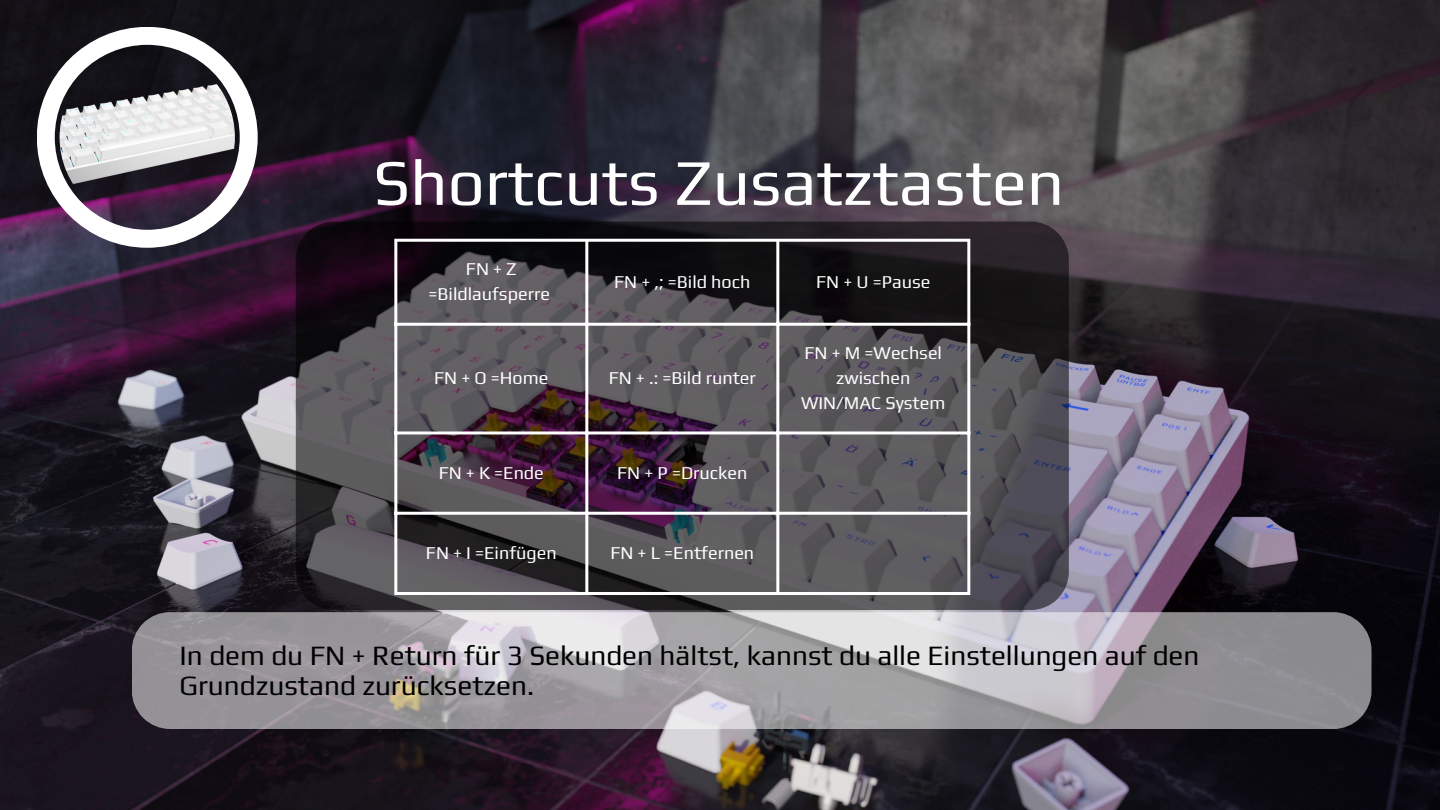
<style>
.page{position:relative;width:1440px;height:810px;background:#fff}
.page>*{position:absolute;margin:0;border:0;box-sizing:border-box;transform-origin:0 0}
.t1{font:65.4px "Play";color:#fff}
.t2{font:27.9px/30px "Play";color:#000}
.t3{font:18px/24.8px "Play";color:#fff;text-align:center}
</style>
<div class="page">
<img style="left:0;top:0;width:1440px;height:810px">
<svg style="left:37px;top:27px;width:221px;height:221px"></svg>
<svg style="left:132px;top:612px;width:1240px;height:117px;background:#a7a5a9"></svg>
<svg style="left:296px;top:222px;width:773px;height:388px;background:#464146"></svg>
<hr style="left:394px;top:242px;width:3px;height:350px;background:#fff">
<hr style="left:585px;top:242px;width:3px;height:350px;background:#fff">
<hr style="left:776px;top:242px;width:3px;height:350px;background:#fff">
<hr style="left:967px;top:242px;width:3px;height:350px;background:#fff">
<hr style="left:394px;top:239px;width:576px;height:3px;background:#fff">
<hr style="left:394px;top:323px;width:576px;height:3px;background:#fff">
<hr style="left:394px;top:431px;width:576px;height:3px;background:#fff">
<hr style="left:394px;top:512px;width:576px;height:3px;background:#fff">
<hr style="left:394px;top:592px;width:576px;height:3px;background:#fff">
<p class="t1" style="left:373px;top:144px;width:693px">Shortcuts Zusatztasten</p>
<p class="t3" style="left:429px;top:257px;width:123px">FN+Z =Bildlaufsperre</p>
<p class="t3" style="left:614px;top:269px;width:138px">FN + ,; =Bild hoch</p>
<p class="t3" style="left:816px;top:269px;width:116px">FN + U =Pause</p>
<p class="t3" style="left:434px;top:365px;width:116px">FN + O =Home</p>
<p class="t3" style="left:609px;top:365px;width:149px">FN + .: =Bild runter</p>
<p class="t3" style="left:439px;top:460px;width:107px">FN + K =Ende</p>
<p class="t3" style="left:617px;top:460px;width:132px">FN + P =Drucken</p>
<p class="t3" style="left:426px;top:540px;width:132px">FN + I =Einfügen</p>
<p class="t3" style="left:610px;top:540px;width:145px">FN + L =Entfernen</p>
<p class="t3" style="left:801px;top:341px;width:146px">FN + M =Wechsel zwischen<br>WIN/MAC System</p>
<p class="t2" style="left:180px;top:640px;width:1021px">In dem du FN + Return für 3 Sekunden hältst, kannst du alle Einstellungen auf den<br>Grundzustand zurücksetzen.</p>
</div>
